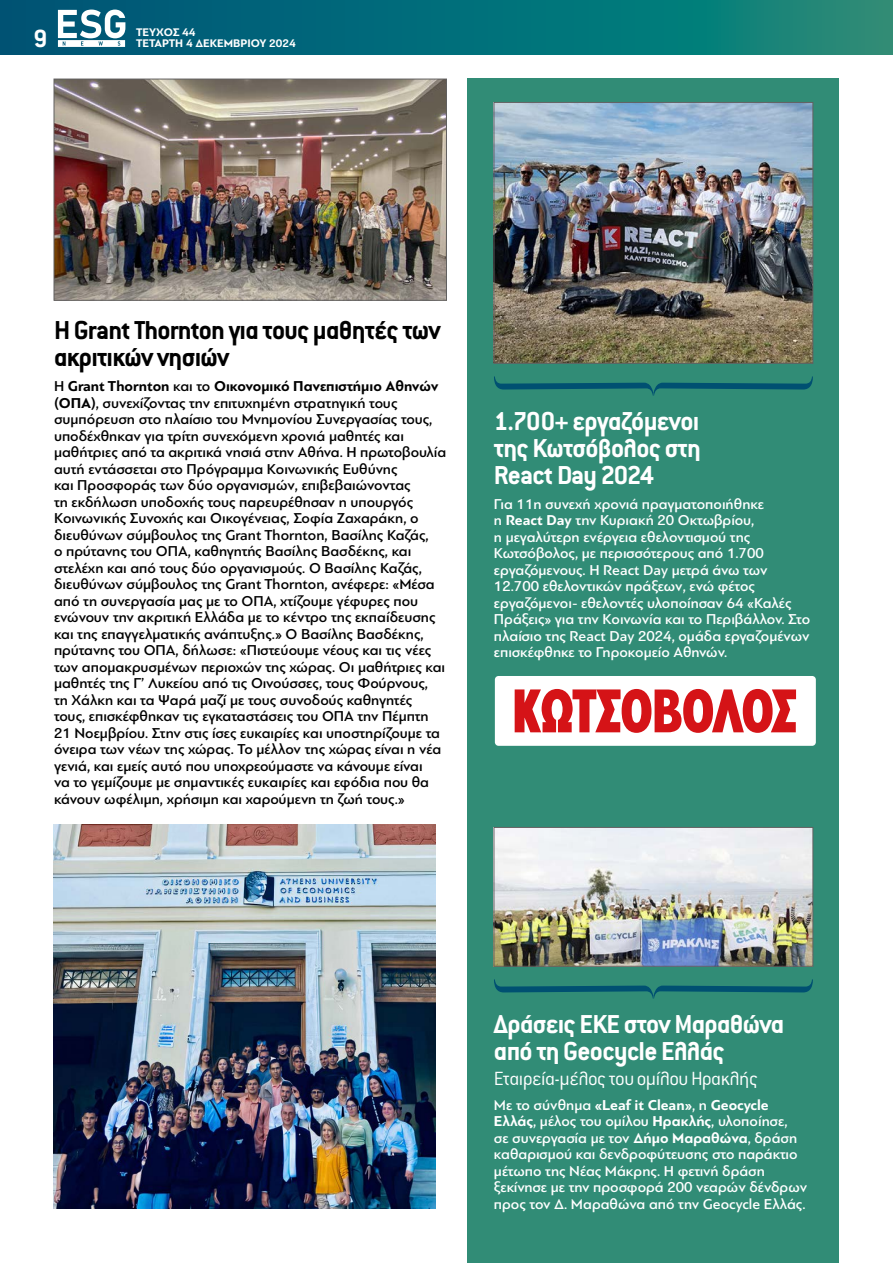
<style>
.page{position:relative;width:893px;height:1263px;background:#fff}
.page>*{position:absolute;margin:0;border:0;box-sizing:border-box;transform-origin:0 0}
.t1{font:700 28.5px/27px "Conduit ITC Hel";letter-spacing:-.025em;color:#fff}
.t2{font:700 28.5px/27px "Conduit ITC Hel";letter-spacing:-.025em;color:#000}
.t3{font:700 27.3px "Conduit ITC Hel";color:#fff}
.t4{font:300 21px "Conduit ITC Hel";letter-spacing:-.025em;color:#fff}
.t5{font:500 15px/16.5px "PF Bague Sans Pro";color:#000}
.t6{font:500 15px/16.5px "PF Bague Sans Pro";color:#fff}
.t7{font:700 11.55px/10.5px "PF Bague Sans Pro";color:#fff}
.s1{font-weight:700}
</style>
<div class="page">
<svg style="left:0;top:0;width:893px;height:54px;background:#066f79"></svg>
<svg style="left:58px;top:10px;width:67px;height:37px"></svg>
<div style="left:468px;top:79px;width:371px;height:1184px;background:#318c76"></div>
<img style="left:56px;top:81px;width:389px;height:218px">
<div style="left:54px;top:79px;width:393px;height:222px;border:1px solid #616060"></div>
<svg style="left:494px;top:376px;width:319px;height:20px"></svg>
<svg style="left:494px;top:979px;width:319px;height:19px"></svg>
<img style="left:496px;top:104px;width:315px;height:258px">
<div style="left:494px;top:102px;width:319px;height:262px;border:1px solid #616060"></div>
<img style="left:496px;top:829px;width:315px;height:136px">
<div style="left:494px;top:827px;width:319px;height:140px;border:1px solid #616060"></div>
<img style="left:54px;top:825px;width:382px;height:384px">
<div style="left:495px;top:676px;width:321px;height:70px;background:#fff;border-radius:4px"></div>
<svg style="left:515px;top:689px;width:281px;height:44px"></svg>
<h2 class="t3" style="left:33px;top:25px;width:15px">9</h2>
<p class="t7" style="left:136px;top:27px;width:161px">ΤΕΥΧΟΣ 44<br>TΕΤΑΡΤΗ 4 ΔΕΚΕΜΒΡΙΟΥ 2024</p>
<h1 class="t2" style="left:54px;top:317px;width:388px">Η Grant Thornton για τους μαθητές των ακριτικών νησιών</h1>
<p class="t5" style="left:54px;top:378px;width:394px">Η <span class="s1">Grant Thornton</span> και το <span class="s1">Οικονομικό Πανεπιστήμιο Αθηνών (ΟΠΑ)</span>, συνεχίζοντας την επιτυχημένη στρατηγική τους συμπόρευση στο πλαίσιο του Μνημονίου Συνεργασίας τους, υποδέχθηκαν για τρίτη συνεχόμενη χρονιά μαθητές και μαθήτριες από τα ακριτικά νησιά στην Αθήνα. Η πρωτοβουλία αυτή εντάσσεται στο Πρόγραμμα Κοινωνικής Ευθύνης<br>και Προσφοράς των δύο οργανισμών, επιβεβαιώνοντας<br>τη εκδήλωση υποδοχής τους παρευρέθησαν η υπουργός Κοινωνικής Συνοχής και Οικογένειας, Σοφία Ζαχαράκη, ο διευθύνων σύμβουλος της Grant Thornton, Βασίλης Καζάς,<br>ο πρύτανης του ΟΠΑ, καθηγητής Βασίλης Βασδέκης, και στελέχη και από τους δύο οργανισμούς. Ο Βασίλης Καζάς, διευθύνων σύμβουλος της Grant Thornton, ανέφερε: «Μέσα από τη συνεργασία μας με το ΟΠΑ, χτίζουμε γέφυρες που ενώνουν την ακριτική Ελλάδα με το κέντρο της εκπαίδευσης και της επαγγελματικής ανάπτυξης.» Ο Βασίλης Βασδέκης, πρύτανης του ΟΠΑ, δήλωσε: «Πιστεύουμε νέους και τις νέες των απομακρυσμένων περιοχών της χώρας. Οι μαθήτριες και μαθητές της Γ’ Λυκείου από τις Οινούσσες, τους Φούρνους,<br>τη Χάλκη και τα Ψαρά μαζί με τους συνοδούς καθηγητές τους, επισκέφθηκαν τις εγκαταστάσεις του ΟΠΑ την Πέμπτη 21 Νοεμβρίου. Στην στις ίσες ευκαιρίες και υποστηρίζουμε τα όνειρα των νέων της χώρας. Το μέλλον της χώρας είναι η νέα γενιά, και εμείς αυτό που υποχρεούμαστε να κάνουμε είναι<br>να το γεμίζουμε με σημαντικές ευκαιρίες και εφόδια που θα κάνουν ωφέλιμη, χρήσιμη και χαρούμενη τη ζωή τους.»</p>
<h1 class="t1" style="left:494px;top:408px;width:208px;text-align:justify">1.700+ εργαζόμενοι της Κωτσόβολος στη React Day 2024</h1>
<p class="t6" style="left:494px;top:496px;width:318px">Για 11η συνεχή χρονιά πραγματοποιήθηκε<br>η <span class="s1">React Day</span> την Κυριακή 20 Οκτωβρίου,<br>η μεγαλύτερη ενέργεια εθελοντισμού της Κωτσόβολος, με περισσότερους από 1.700 εργαζόμενους. Η React Day μετρά άνω των 12.700 εθελοντικών πράξεων, ενώ φέτος εργαζόμενοι- εθελοντές υλοποίησαν 64 «Καλές Πράξεις» για την Κοινωνία και το Περιβάλλον. Στο πλαίσιο της React Day 2024, ομάδα εργαζομένων επισκέφθηκε το Γηροκομείο Αθηνών.</p>
<h1 class="t1" style="left:494px;top:1011px;width:292px">Δράσεις ΕΚΕ στον Μαραθώνα από τη Geocycle Ελλάς</h1>
<h3 class="t4" style="left:494px;top:1068px;width:266px">Εταιρεία-μέλος του ομίλου Ηρακλής</h3>
<p class="t6" style="left:494px;top:1097px;width:315px">Με το σύνθημα <span class="s1">«Leaf it Clean»</span>, η <span class="s1">Geocycle Ελλάς</span>, μέλος του ομίλου <span class="s1">Ηρακλής</span>, υλοποίησε,<br>σε συνεργασία με τον <span class="s1">Δήμο Μαραθώνα</span>, δράση καθαρισμού και δενδροφύτευσης στο παράκτιο μέτωπο της Νέας Μάκρης. Η φετινή δράση ξεκίνησε με την προσφορά 200 νεαρών δένδρων προς τον Δ. Μαραθώνα από την Geocycle Ελλάς.</p>
</div>
